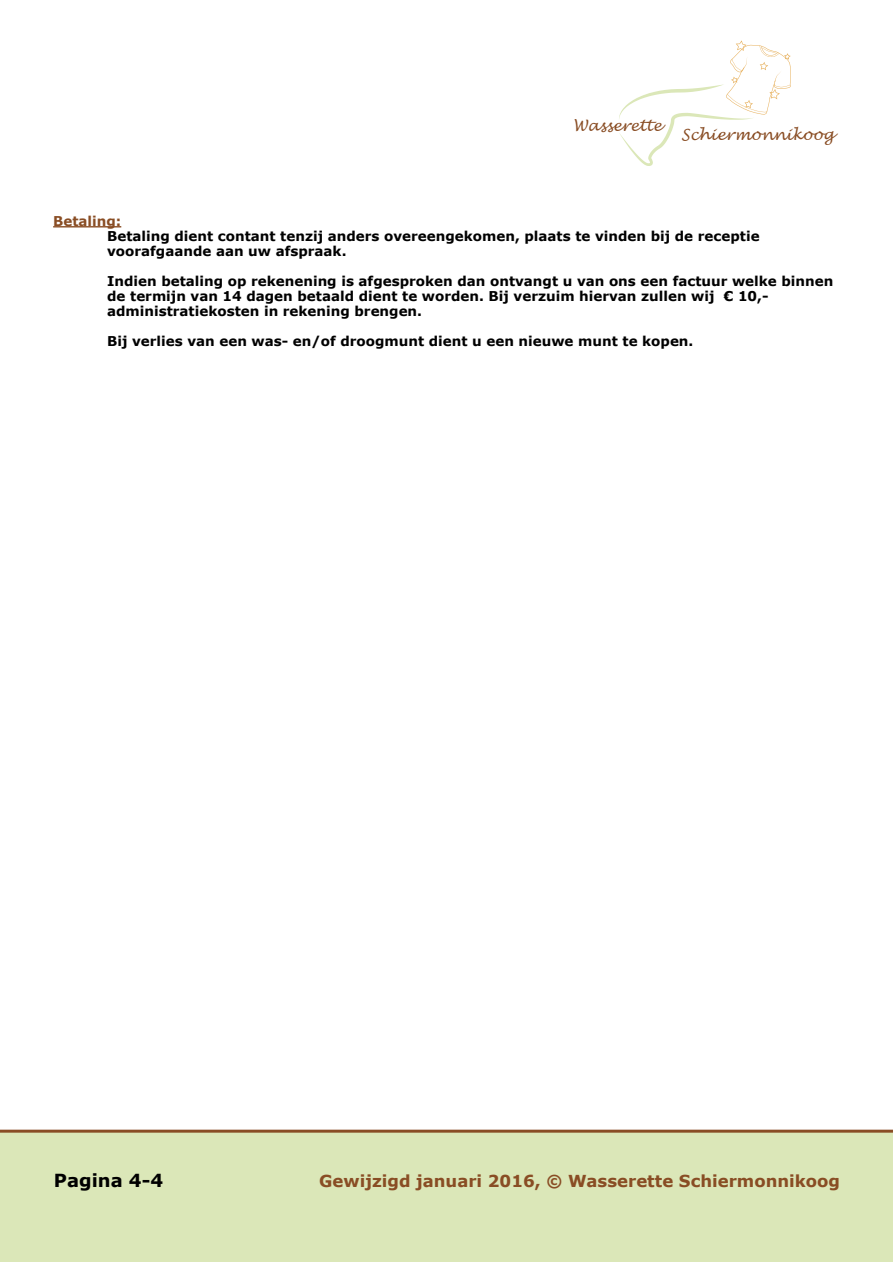
<style>
.page{position:relative;width:893px;height:1263px;background:#fff}
.page>*{position:absolute;margin:0;border:0;box-sizing:border-box;transform-origin:0 0}
.t1{font:700 18px "Verdana";color:#000}
.t2{font:700 16.5px "Verdana";color:#894d24}
.t3{font:italic 15.3px "Lucida Handwriting";color:#894d24}
.t4{font:700 13.5px/15px "Verdana";color:#000}
.t5{font:700 13.5px "Verdana";color:#894d24}
</style>
<div class="page">
<div style="left:0;top:1131px;width:893px;height:131px;background:#dbe7b8"></div>
<hr style="left:0;top:1130px;width:893px;height:3px;background:#894d24">
<hr style="left:53px;top:226px;width:68px;height:1px;background:#894d24">
<svg style="left:619px;top:40px;width:172px;height:126px"></svg>
<p class="t3" style="left:573px;top:116px;width:90px">Wasserette</p>
<p class="t3" style="left:681px;top:125px;width:154px">Schiermonnikoog</p>
<p class="t5" style="left:53px;top:211px;width:70px">Betaling:</p>
<p class="t4" style="left:107px;top:228px;width:654px">Betaling dient contant tenzij anders overeengekomen, plaats te vinden bij de receptie voorafgaande aan uw afspraak.</p>
<p class="t4" style="left:107px;top:273px;width:728px">Indien betaling op rekenening is afgesproken dan ontvangt u van ons een factuur welke binnen de termijn van 14 dagen betaald dient te worden. Bij verzuim hiervan zullen wij € 10,- administratiekosten in rekening brengen.</p>
<p class="t4" style="left:107px;top:333px;width:588px">Bij verlies van een was- en/of droogmunt dient u een nieuwe munt te kopen.</p>
<h1 class="t1" style="left:54px;top:1168px;width:111px">Pagina 4-4</h1>
<p class="t2" style="left:319px;top:1170px;width:522px">Gewijzigd januari 2016, © Wasserette Schiermonnikoog</p>
</div>
